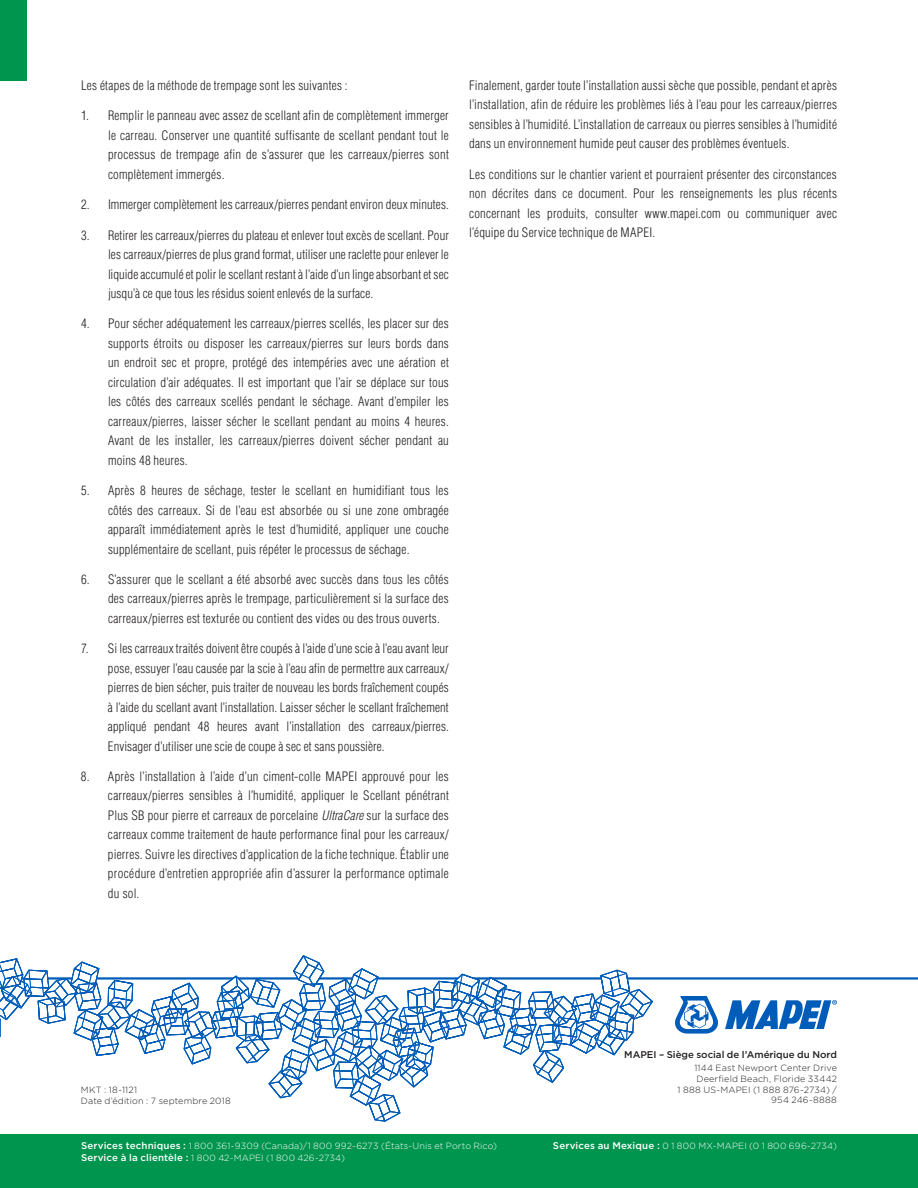
<style>
.page{position:relative;width:918px;height:1188px;background:#fff}
.page>*{position:absolute;margin:0;border:0;box-sizing:border-box;transform-origin:0 0}
.t1{font:300 condensed 12.75px/19.5px "Helvetica LT Std";letter-spacing:.02em;color:#231f20;text-align:justify}
.t2{font:500 9.75px "Gotham HTF";color:#231f20}
.t3{font:300 9px/11.7px "Gotham HTF";letter-spacing:.02em;color:#fff}
.t4{font:300 9px/10.8px "Gotham HTF";letter-spacing:.02em;color:#231f20;text-align:right}
.s1{font-style:italic}
.s2{font-weight:500;font-size:9.75px}
</style>
<div class="page">
<svg style="left:675px;top:996px;width:43px;height:38px"></svg>
<svg style="left:725px;top:1000px;width:112px;height:29px"></svg>
<hr style="left:0;top:977px;width:918px;height:3px;background:#005cb9">
<div style="left:0;top:1134px;width:918px;height:54px;background:#00954e"></div>
<div style="left:0;top:0;width:27px;height:81px;background:#00954e"></div>
<svg style="left:0;top:956px;width:652px;height:165px"></svg>
<p class="t1" style="left:81px;top:76px;width:268px">Les étapes de la méthode de trempage sont les suivantes :</p>
<p class="t1" style="left:108px;top:106px;width:342px;text-indent:-27px">1. Remplir le panneau avec assez de scellant afin de complètement immerger le carreau. Conserver une quantité suffisante de scellant pendant tout le processus de trempage afin de s’assurer que les carreaux/pierres sont complètement immergés.</p>
<p class="t1" style="left:81px;top:195px;width:369px">2. Immerger complètement les carreaux/pierres pendant environ deux minutes.</p>
<p class="t1" style="left:108px;top:225px;width:342px;text-indent:-27px">3. Retirer les carreaux/pierres du plateau et enlever tout excès de scellant. Pour les carreaux/pierres de plus grand format, utiliser une raclette pour enlever le liquide accumulé et polir le scellant restant à l’aide d’un linge absorbant et sec jusqu’à ce que tous les résidus soient enlevés de la surface.</p>
<p class="t1" style="left:108px;top:314px;width:342px;text-indent:-27px">4. Pour sécher adéquatement les carreaux/pierres scellés, les placer sur des supports étroits ou disposer les carreaux/pierres sur leurs bords dans un endroit sec et propre, protégé des intempéries avec une aération et circulation d’air adéquates. Il est important que l’air se déplace sur tous les côtés des carreaux scellés pendant le séchage. Avant d’empiler les carreaux/pierres, laisser sécher le scellant pendant au moins 4 heures.<br>Avant de les installer, les carreaux/pierres doivent sécher pendant au moins 48 heures.</p>
<p class="t1" style="left:108px;top:481px;width:342px;text-indent:-27px">5. Après 8 heures de séchage, tester le scellant en humidifiant tous les côtés des carreaux. Si de l’eau est absorbée ou si une zone ombragée apparaît immédiatement après le test d’humidité, appliquer une couche supplémentaire de scellant, puis répéter le processus de séchage.</p>
<p class="t1" style="left:108px;top:569px;width:342px;text-indent:-27px">6. S’assurer que le scellant a été absorbé avec succès dans tous les côtés des carreaux/pierres après le trempage, particulièrement si la surface des carreaux/pierres est texturée ou contient des vides ou des trous ouverts.</p>
<p class="t1" style="left:108px;top:639px;width:342px;text-indent:-27px">7. Si les carreaux traités doivent être coupés à l’aide d’une scie à l’eau avant leur pose, essuyer l’eau causée par la scie à l’eau afin de permettre aux carreaux/ pierres de bien sécher, puis traiter de nouveau les bords fraîchement coupés à l’aide du scellant avant l’installation. Laisser sécher le scellant fraîchement appliqué pendant 48 heures avant l’installation des carreaux/pierres.<br>Envisager d’utiliser une scie de coupe à sec et sans poussière.</p>
<p class="t1" style="left:108px;top:766px;width:342px;text-indent:-27px">8. Après l’installation à l’aide d’un ciment-colle MAPEI approuvé pour les carreaux/pierres sensibles à l’humidité, appliquer le Scellant pénétrant Plus SB pour pierre et carreaux de porcelaine <span class="s1">UltraCare</span> sur la surface des carreaux comme traitement de haute performance final pour les carreaux/ pierres. Suivre les directives d’application de la fiche technique. Établir une procédure d’entretien appropriée afin d’assurer la performance optimale du sol.</p>
<p class="t1" style="left:469px;top:76px;width:369px">Finalement, garder toute l’installation aussi sèche que possible, pendant et après l’installation, afin de réduire les problèmes liés à l’eau pour les carreaux/pierres sensibles à l’humidité. L’installation de carreaux ou pierres sensibles à l’humidité dans un environnement humide peut causer des problèmes éventuels.</p>
<p class="t1" style="left:469px;top:164px;width:369px">Les conditions sur le chantier varient et pourraient présenter des circonstances non décrites dans ce document. Pour les renseignements les plus récents concernant les produits, consulter www.mapei.com ou communiquer avec l’équipe du Service technique de MAPEI.</p>
<p class="t4" style="left:81px;top:1085px;width:151px;text-align:left">MKT : 18-1121<br>Date d’édition : 7 septembre 2018</p>
<p class="t2" style="left:624px;top:1049px;width:214px">MAPEI – Siège social de l’Amérique du Nord</p>
<p class="t4" style="left:678px;top:1062px;width:161px">1144 East Newport Center Drive<br>Deerfield Beach, Floride 33442<br>1 888 US-MAPEI (1 888 876-2734) /<br>954 246-8888</p>
<p class="t3" style="left:81px;top:1140px;width:417px"><span class="s2">Services techniques :</span> 1 800 361-9309 (Canada)/1 800 992-6273 (États-Unis et Porto Rico)<br><span class="s2">Service à la clientèle :</span> 1 800 42-MAPEI (1 800 426-2734)</p>
<p class="t3" style="left:553px;top:1140px;width:286px"><span class="s2">Services au Mexique :</span> 0 1 800 MX-MAPEI (0 1 800 696-2734)</p>
</div>
